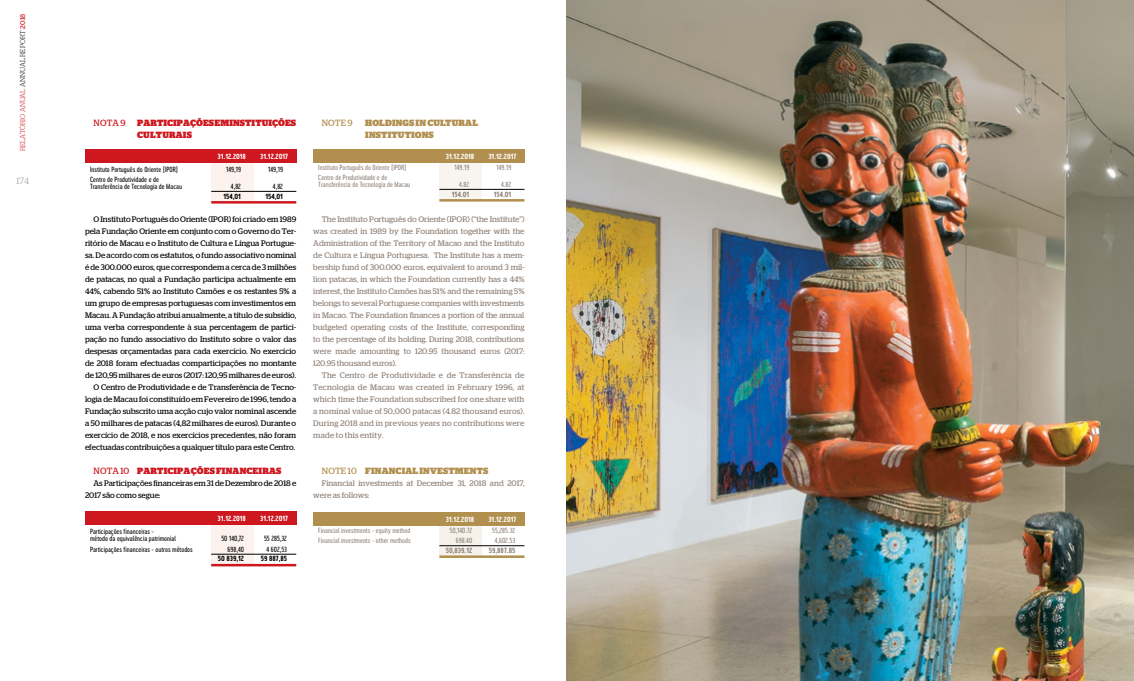
<style>
.page{position:relative;width:1134px;height:681px;background:#fff}
.page>*{position:absolute;margin:0;border:0;box-sizing:border-box;transform-origin:0 0}
.t1{font:900 9px/12px "Stag";letter-spacing:.02em;color:#ce171e}
.t2{font:900 9px/12px "Stag";letter-spacing:.02em;color:#b18f4f}
.t3{font:9px "Stag";color:#b18f4f}
.t4{font:9px "Stag";color:#ce171e}
.t5{font:300 9px "Stag";color:#939598}
.t6{font:8px/12px "Stag";color:#000;text-align:right}
.t7{font:8px/12px "Stag";color:#8f827a;text-align:justify}
.t8{font:7px/7px "Cervo Neue Regular Neue";color:#000}
.t9{font:7px/7px "Cervo Neue Regular Neue";color:#8f827a}
.t10{font:7px "Cervo Neue Bold Neue";color:#fff}
.t11{font:300 7px "Stag";color:#ce171e}
.t12{font:7px "Cervo Neue Bold Neue";color:#8f827a}
.t13{font:7px "Cervo Neue Bold Neue";color:#000}
.s1{color:#000}
.s2{font-weight:400}
</style>
<div class="page">
<div style="left:313px;top:149px;width:211px;height:13px;background:#b18f4f"></div>
<div style="left:439px;top:163px;width:43px;height:38px;background:#f8f5f0"></div>
<hr style="left:439px;top:199px;width:85px;height:2px;background:#b18f4f">
<hr style="left:439px;top:189px;width:85px;height:1px;background:#000">
<div style="left:439px;top:525px;width:43px;height:31px;background:#f6f2eb"></div>
<div style="left:313px;top:512px;width:211px;height:13px;background:#b18f4f"></div>
<hr style="left:439px;top:555px;width:85px;height:2px;background:#b18f4f">
<hr style="left:439px;top:545px;width:85px;height:1px;background:#000">
<div style="left:211px;top:162px;width:43px;height:41px;background:#fcf2ee"></div>
<div style="left:85px;top:149px;width:211px;height:13px;background:#ce171e"></div>
<hr style="left:211px;top:201px;width:85px;height:2px;background:#ce171e">
<hr style="left:211px;top:191px;width:85px;height:1px;background:#000">
<div style="left:85px;top:511px;width:211px;height:13px;background:#ce171e"></div>
<div style="left:211px;top:524px;width:43px;height:40px;background:#fcf2ee"></div>
<hr style="left:211px;top:563px;width:85px;height:3px;background:#ce171e">
<hr style="left:211px;top:553px;width:85px;height:1px;background:#000">
<img style="left:567px;top:0;width:567px;height:680px">
<p class="t11" style="left:19px;top:151px;width:139px;rotate:-90deg">RELATÓRIO ANUAL <span class="s1">ANNUAL REPORT</span> <span class="s2">2018</span></p>
<p class="t5" style="left:16px;top:176px;width:14px">174</p>
<p class="t4" style="left:94px;top:117px;width:33px">NOTA 9</p>
<p class="t1" style="left:137px;top:116px;width:161px">PARTICIPAÇÕES EM INSTITUIÇÕES<br>CULTURAIS</p>
<p class="t10" style="left:218px;top:151px;width:30px">31.12.2018</p>
<p class="t10" style="left:260px;top:151px;width:29px">31.12.2017</p>
<p class="t8" style="left:90px;top:166px;width:90px">Instituto Português do Oriente (IPOR)</p>
<p class="t8" style="left:226px;top:166px;width:16px">149,19</p>
<p class="t8" style="left:268px;top:166px;width:16px">149,19</p>
<p class="t8" style="left:90px;top:176px;width:94px">Centro de Produtividade e de<br>Transferência de Tecnologia de Macau</p>
<p class="t8" style="left:231px;top:183px;width:12px">4,82</p>
<p class="t8" style="left:273px;top:183px;width:12px">4,82</p>
<p class="t13" style="left:224px;top:191px;width:19px">154,01</p>
<p class="t13" style="left:266px;top:191px;width:19px">154,01</p>
<p class="t6" style="left:85px;top:212px;width:213px">O Instituto Português do Oriente (IPOR) foi criado em 1989 pela Fundação Oriente em conjunto com o Governo do Ter&shy;ritório de Macau e o Instituto de Cultura e Língua Portugue&shy;sa. De acordo com os estatutos, o fundo associativo nominal é de 300.000 euros, que correspondem a cerca de 3 milhões de patacas, no qual a Fundação participa actualmente em 44%, cabendo 51% ao Instituto Camões e os restantes 5% a um grupo de empresas portuguesas com investimentos em Macau. A Fundação atribui anualmente, a título de subsídio, uma verba correspondente à sua percentagem de partici&shy;pação no fundo associativo do Instituto sobre o valor das despesas orçamentadas para cada exercício. No exercício de 2018 foram efectuadas comparticipações no montante de 120,95 milhares de euros (2017: 120,95 milhares de euros).<br>O Centro de Produtividade e de Transferência de Tecno&shy;logia de Macau foi constituído em Fevereiro de 1996, tendo a Fundação subscrito uma acção cujo valor nominal ascende a 50 milhares de patacas (4,82 milhares de euros). Durante o exercício de 2018, e nos exercícios precedentes, não foram efectuadas contribuições a qualquer título para este Centro.</p>
<p class="t1" style="left:94px;top:464px;width:189px"><span class="s2">NOTA 10</span> PARTICIPAÇÕES FINANCEIRAS</p>
<p class="t6" style="left:85px;top:476px;width:213px;text-align:left;text-indent:9px">As Participações financeiras em 31 de Dezembro de 2018 e<br>2017 são como segue:</p>
<p class="t10" style="left:218px;top:513px;width:30px">31.12.2018</p>
<p class="t10" style="left:260px;top:513px;width:29px">31.12.2017</p>
<p class="t8" style="left:90px;top:527px;width:88px">Participações financeiras -<br>método da equivalência patrimonial</p>
<p class="t8" style="left:221px;top:534px;width:24px">50 140,72</p>
<p class="t8" style="left:264px;top:534px;width:24px">55 285,32</p>
<p class="t8" style="left:90px;top:545px;width:104px">Participações financeiras - outros métodos</p>
<p class="t8" style="left:228px;top:545px;width:18px">698,40</p>
<p class="t8" style="left:266px;top:545px;width:22px">4 602,53</p>
<p class="t13" style="left:218px;top:553px;width:28px">50 839,12</p>
<p class="t13" style="left:261px;top:553px;width:28px">59 887,85</p>
<p class="t3" style="left:322px;top:117px;width:32px">NOTE 9</p>
<p class="t2" style="left:365px;top:116px;width:114px">HOLDINGS IN CULTURAL<br>INSTITUTIONS</p>
<p class="t10" style="left:446px;top:151px;width:30px">31.12.2018</p>
<p class="t10" style="left:488px;top:151px;width:29px">31.12.2017</p>
<p class="t9" style="left:318px;top:164px;width:90px">Instituto Português do Oriente (IPOR)</p>
<p class="t9" style="left:454px;top:164px;width:16px">149.19</p>
<p class="t9" style="left:496px;top:164px;width:16px">149.19</p>
<p class="t9" style="left:318px;top:174px;width:94px">Centro de Produtividade e de<br>Transferência de Tecnologia de Macau</p>
<p class="t9" style="left:459px;top:181px;width:12px">4.82</p>
<p class="t9" style="left:501px;top:181px;width:12px">4.82</p>
<p class="t12" style="left:452px;top:189px;width:19px">154.01</p>
<p class="t12" style="left:494px;top:189px;width:19px">154.01</p>
<p class="t7" style="left:313px;top:212px;width:213px;text-indent:9px">The Instituto Português do Oriente (IPOR) (“the Institute”) was created in 1989 by the Foundation together with the Administration of the Territory of Macao and the Instituto de Cultura e Língua Portuguesa. The Institute has a mem&shy;bership fund of 300.000 euros, equivalent to around 3 mil&shy;lion patacas, in which the Foundation currently has a 44% interest, the Instituto Camões has 51% and the remaining 5% belongs to several Portuguese companies with investments in Macao. The Foundation finances a portion of the annual budgeted operating costs of the Institute, corresponding to the percentage of its holding. During 2018, contributions were made amounting to 120.95 thousand euros (2017:<br>120.95 thousand euros).</p>
<p class="t7" style="left:313px;top:368px;width:213px;text-indent:9px">The Centro de Produtividade e de Transferência de Tecnologia de Macau was created in February 1996, at which time the Foundation subscribed for one share with a nominal value of 50,000 patacas (4.82 thousand euros).<br>During 2018 and in previous years no contributions were made to this entity.</p>
<p class="t2" style="left:322px;top:464px;width:168px"><span class="s2">NOTE 10</span> FINANCIAL INVESTMENTS</p>
<p class="t7" style="left:313px;top:476px;width:213px;text-indent:9px">Financial investments at December 31, 2018 and 2017, were as follows:</p>
<p class="t10" style="left:446px;top:514px;width:30px">31.12.2018</p>
<p class="t10" style="left:488px;top:514px;width:29px">31.12.2017</p>
<p class="t9" style="left:318px;top:526px;width:94px">Financial investments - equity method</p>
<p class="t9" style="left:450px;top:526px;width:24px">50,140.72</p>
<p class="t9" style="left:492px;top:526px;width:25px">55,285.32</p>
<p class="t9" style="left:318px;top:536px;width:94px">Financial investments - other methods</p>
<p class="t9" style="left:456px;top:536px;width:18px">698.40</p>
<p class="t9" style="left:495px;top:536px;width:22px">4,602.53</p>
<p class="t12" style="left:446px;top:545px;width:28px">50,839.12</p>
<p class="t12" style="left:489px;top:545px;width:28px">59,887.85</p>
</div>
